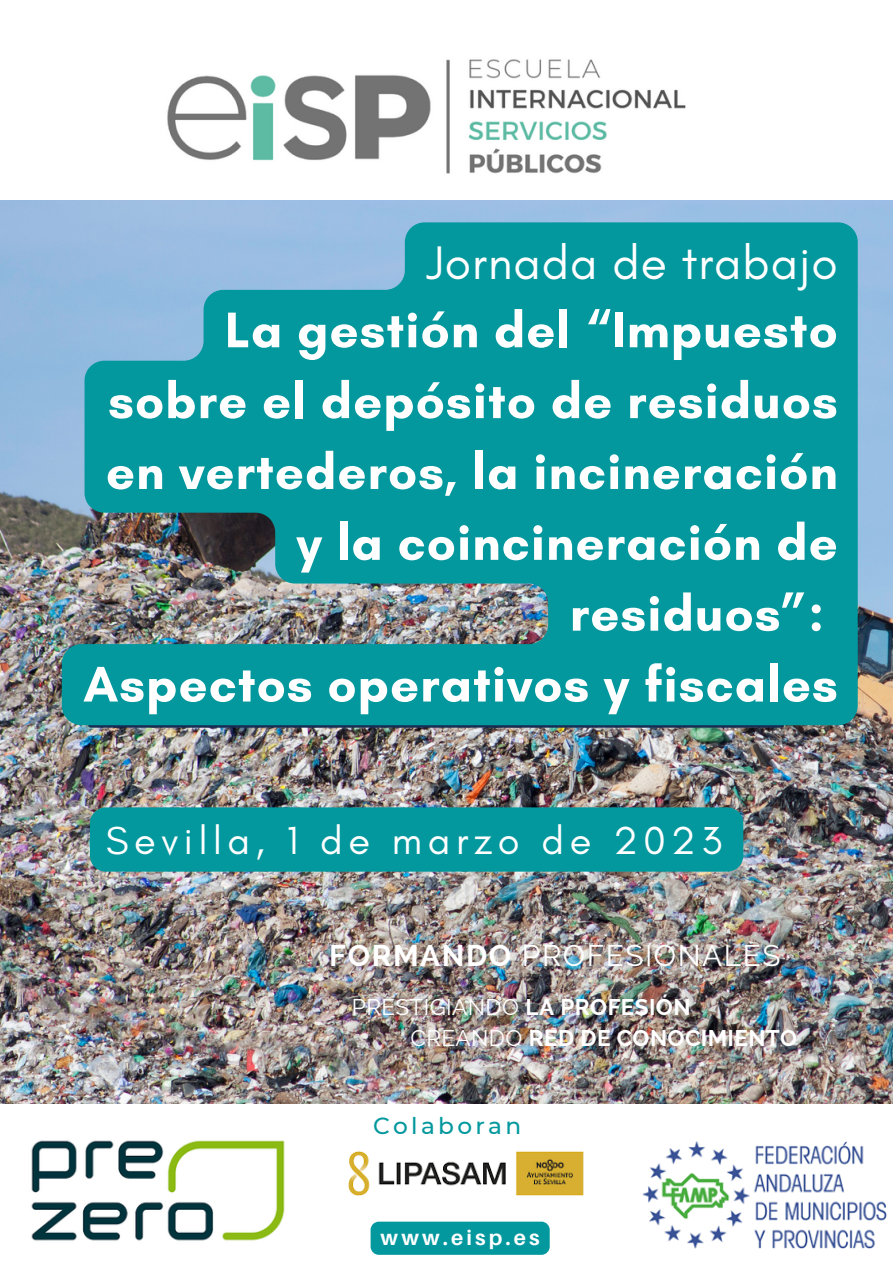
<style>
.page{position:relative;width:893px;height:1264px;background:#fff}
.page>*{position:absolute;margin:0;border:0;box-sizing:border-box;transform-origin:0 0}
.t1{font:700 51px/70.8px "Glacial Indifference";letter-spacing:.02em;color:#fff;text-align:right}
.t2{font:48px "Glacial Indifference";letter-spacing:.02em;color:#fff}
.t3{font:39.75px "Glacial Indifference";letter-spacing:.14em;color:#fff}
.t4{font:29.7px "Raleway";letter-spacing:.05em;color:#fff}
.t5{font:500 23.25px "Montserrat";letter-spacing:.14em;color:#03989e}
.t6{font:700 22.5px/30.6px "Raleway";letter-spacing:.02em;color:#fff}
.t7{font:700 21.15px "Aileron";letter-spacing:.15em;color:#fff}
.s1{font-weight:700}
.s2{font-weight:400}
</style>
<div class="page">
<img style="left:167px;top:59px;width:519px;height:115px">
<img style="left:312px;top:1103px;width:307px;height:147px">
<img style="left:0;top:200px;width:892px;height:903px">
<img style="left:460px;top:1084px;width:158px;height:63px">
<div style="left:91px;top:722px;width:690px;height:5px;background:#134464"></div>
<svg style="left:62px;top:222px;width:795px;height:503px;background:#1e98a0"></svg>
<img style="left:31px;top:1140px;width:254px;height:101px">
<img style="left:642px;top:1141px;width:245px;height:108px">
<div style="left:370px;top:1221px;width:179px;height:33px;background:#03989e"></div>
<div style="left:90px;top:807px;width:653px;height:64px;background:#03989e"></div>
<p class="t2" style="left:426px;top:233px;width:413px">Jornada de trabajo</p>
<p class="t1" style="left:83px;top:294px;width:756px">La gestión del “Impuesto sobre el depósito de residuos en vertederos, la incineración y la coincineración de residuos”:<br>Aspectos operativos y fiscales</p>
<p class="t3" style="left:106px;top:815px;width:617px">Sevilla, 1 de marzo de 2023</p>
<p class="t4" style="left:329px;top:938px;width:453px"><span class="s1">FORMANDO</span> PROFESIONALES</p>
<p class="t6" style="left:410px;top:991px;width:388px;text-indent:-59px"><span class="s2">PRESTIGIANDO</span> LA PROFESIÓN<br><span class="s2">CREANDO</span> RED DE CONOCIMIENTO</p>
<p class="t5" style="left:373px;top:1111px;width:149px">Colaboran</p>
<p class="t7" style="left:380px;top:1224px;width:160px">www.eisp.es</p>
</div>
